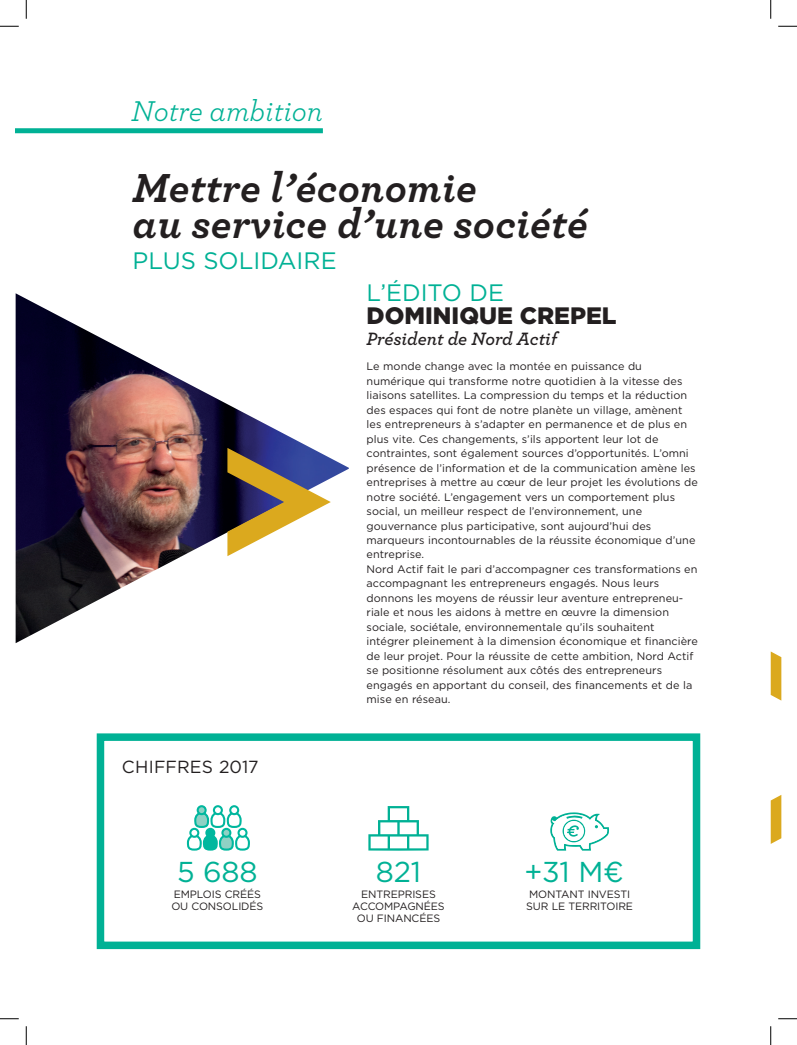
<style>
.page{position:relative;width:797px;height:1045px;background:#fff}
.page>*{position:absolute;margin:0;border:0;box-sizing:border-box;transform-origin:0 0}
.t1{font:italic 700 42.5px/36.1px "Archer";letter-spacing:.005em;color:#231f20}
.t2{font:italic 30px "Archer";color:#00b195}
.t3{font:28.75px "Gotham";letter-spacing:-.01em;color:#00b195}
.t4{font:23.75px "Gotham";color:#00b195}
.t5{font:900 23.75px "Gotham HTF";color:#231f20}
.t6{font:italic 600 18.75px "Archer";color:#231f20}
.t7{font:17.5px "Gotham";letter-spacing:.01em;color:#231f20}
.t8{font:10.88px/14.5px "Gotham";letter-spacing:.005em;color:#231f20}
.t9{font:10.62px/11.6px "Gotham";letter-spacing:-.01em;color:#231f20}
</style>
<div class="page">
<img style="left:16px;top:293px;width:333px;height:350px">
<div style="left:16px;top:128px;width:307px;height:5px;background:#00b195"></div>
<svg style="left:770px;top:651px;width:11px;height:193px"></svg>
<div style="left:97px;top:733px;width:603px;height:216px;border:8px solid #00b195"></div>
<svg style="left:550px;top:812px;width:59px;height:38px"></svg>
<div style="left:187px;top:834px;width:15px;height:16px;border:2px solid #00b79e;border-radius:50%"></div>
<div style="left:190px;top:829px;width:8px;height:8px;background:#fff;border-radius:50%"></div>
<div style="left:189px;top:828px;width:10px;height:10px;border:2px solid #00b79e;border-radius:50%"></div>
<div style="left:235px;top:834px;width:15px;height:16px;border:2px solid #00b79e;border-radius:50%"></div>
<div style="left:238px;top:829px;width:8px;height:8px;background:#fff;border-radius:50%"></div>
<div style="left:237px;top:828px;width:10px;height:10px;border:2px solid #00b79e;border-radius:50%"></div>
<div style="left:210px;top:812px;width:15px;height:16px;border:2px solid #00b79e;border-radius:50%"></div>
<div style="left:213px;top:805px;width:10px;height:10px;border:2px solid #00b79e;border-radius:50%"></div>
<div style="left:227px;top:812px;width:15px;height:16px;border:2px solid #00b79e;border-radius:50%"></div>
<div style="left:229px;top:805px;width:10px;height:10px;border:2px solid #00b79e;border-radius:50%"></div>
<div style="left:220px;top:835px;width:13px;height:14px;background:#8fd1c4;border-radius:50%"></div>
<div style="left:219px;top:834px;width:15px;height:16px;border:2px solid #00b79e;border-radius:50%"></div>
<div style="left:222px;top:829px;width:8px;height:8px;background:#8fd1c4;border-radius:50%"></div>
<div style="left:221px;top:828px;width:10px;height:10px;border:2px solid #00b79e;border-radius:50%"></div>
<div style="left:195px;top:813px;width:13px;height:14px;background:#8fd1c4;border-radius:50%"></div>
<div style="left:194px;top:812px;width:15px;height:16px;border:2px solid #00b79e;border-radius:50%"></div>
<div style="left:198px;top:806px;width:8px;height:8px;background:#8fd1c4;border-radius:50%"></div>
<div style="left:197px;top:805px;width:10px;height:10px;border:2px solid #00b79e;border-radius:50%"></div>
<div style="left:204px;top:835px;width:13px;height:14px;background:#00b79e;border-radius:50%"></div>
<div style="left:203px;top:834px;width:15px;height:16px;border:2px solid #00b79e;border-radius:50%"></div>
<div style="left:206px;top:829px;width:8px;height:8px;background:#00b79e;border-radius:50%"></div>
<div style="left:205px;top:828px;width:10px;height:10px;border:2px solid #00b79e;border-radius:50%"></div>
<svg style="left:368px;top:806px;width:60px;height:44px"></svg>
<svg style="left:227px;top:448px;width:104px;height:108px"></svg>
<svg style="left:0;top:25px;width:19px;height:2px"></svg>
<svg style="left:778px;top:25px;width:19px;height:2px"></svg>
<svg style="left:0;top:1018px;width:19px;height:1px"></svg>
<svg style="left:778px;top:1018px;width:19px;height:1px"></svg>
<svg style="left:25px;top:0;width:2px;height:19px"></svg>
<svg style="left:25px;top:1026px;width:2px;height:19px"></svg>
<svg style="left:770px;top:0;width:1px;height:19px"></svg>
<svg style="left:770px;top:1026px;width:1px;height:19px"></svg>
<h2 class="t2" style="left:131px;top:90px;width:193px">Notre ambition</h2>
<h1 class="t1" style="left:133px;top:166px;width:457px">Mettre l’économie<br>au service d’une société</h1>
<h3 class="t4" style="left:133px;top:245px;width:205px">PLUS SOLIDAIRE</h3>
<h3 class="t4" style="left:366px;top:278px;width:139px">L’ÉDITO DE</h3>
<h3 class="t5" style="left:366px;top:302px;width:251px">DOMINIQUE CREPEL</h3>
<h3 class="t6" style="left:366px;top:325px;width:192px">Président de Nord Actif</h3>
<p class="t8" style="left:366px;top:359px;width:333px">Le monde change avec la montée en puissance du numérique qui transforme notre quotidien à la vitesse des liaisons satellites. La compression du temps et la réduction des espaces qui font de notre planète un village, amènent les entrepreneurs à s’adapter en permanence et de plus en plus vite. Ces changements, s’ils apportent leur lot de contraintes, sont également sources d’opportunités. L’omni présence de l’information et de la communication amène les entreprises à mettre au cœur de leur projet les évolutions de notre société. L’engagement vers un comportement plus social, un meilleur respect de l’environnement, une gouvernance plus participative, sont aujourd’hui des marqueurs incontournables de la réussite économique d’une entreprise.<br>Nord Actif fait le pari d’accompagner ces transformations en accompagnant les entrepreneurs engagés. Nous leurs donnons les moyens de réussir leur aventure entrepreneu&shy;riale et nous les aidons à mettre en œuvre la dimension sociale, sociétale, environnementale qu’ils souhaitent intégrer pleinement à la dimension économique et financière de leur projet. Pour la réussite de cette ambition, Nord Actif se positionne résolument aux côtés des entrepreneurs engagés en apportant du conseil, des financements et de la mise en réseau.</p>
<h3 class="t7" style="left:122px;top:755px;width:138px">CHIFFRES 2017</h3>
<h3 class="t3" style="left:177px;top:853px;width:82px">5 688</h3>
<p class="t9" style="left:171px;top:888px;width:93px">EMPLOIS CRÉÉS<br>OU CONSOLIDÉS</p>
<h3 class="t3" style="left:376px;top:853px;width:47px">821</h3>
<p class="t9" style="left:352px;top:888px;width:94px;text-align:center">ENTREPRISES<br>ACCOMPAGNÉES<br>OU FINANCÉES</p>
<h3 class="t3" style="left:524px;top:853px;width:101px">+31 M€</h3>
<p class="t9" style="left:526px;top:888px;width:108px">MONTANT INVESTI<br>SUR LE TERRITOIRE</p>
</div>
